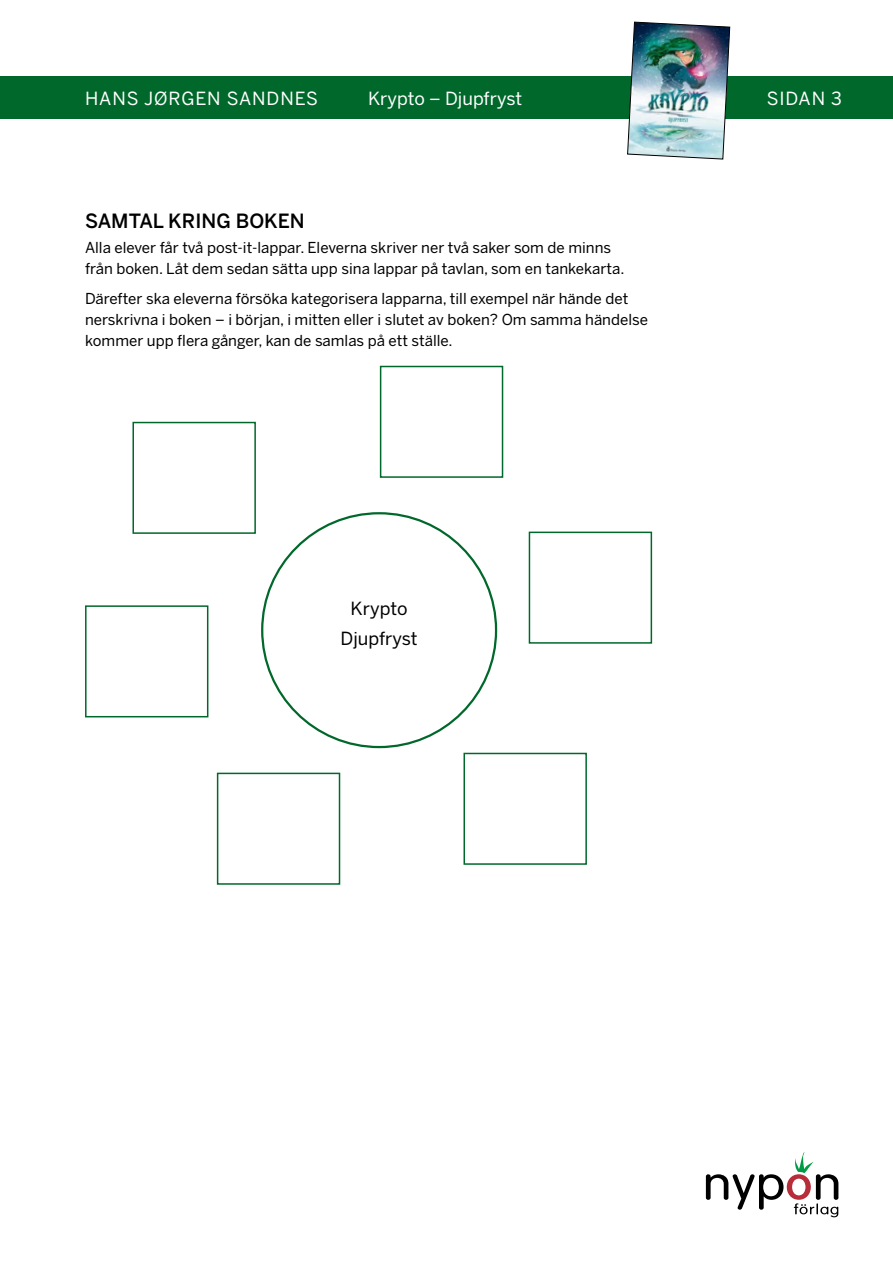
<style>
.page{position:relative;width:893px;height:1263px;background:#fff}
.page>*{position:absolute;margin:0;border:0;box-sizing:border-box;transform-origin:0 0}
.t1{font:500 19.5px "Benton Sans";color:#000}
.t2{font:18px "Benton Sans";letter-spacing:.05em;color:#fff}
.t3{font:18px "Benton Sans";color:#fff}
.t4{font:18px/29.5px "Benton Sans";color:#000;text-align:center}
.t5{font:18px "Benton Sans";letter-spacing:.03em;color:#fff}
.t6{font:15px/21px "Benton Sans";color:#000}
</style>
<div class="page">
<svg style="left:706px;top:1152px;width:132px;height:65px"></svg>
<div style="left:0;top:77px;width:893px;height:42px;background:#00682b"></div>
<img style="left:627px;top:21px;width:103px;height:139px">
<div style="left:132px;top:422px;width:124px;height:112px;border:2px solid #00682b"></div>
<div style="left:85px;top:605px;width:123px;height:112px;border:2px solid #00682b"></div>
<div style="left:217px;top:773px;width:123px;height:112px;border:2px solid #00682b"></div>
<div style="left:463px;top:753px;width:124px;height:112px;border:2px solid #00682b"></div>
<div style="left:529px;top:532px;width:123px;height:112px;border:2px solid #00682b"></div>
<div style="left:380px;top:366px;width:123px;height:112px;border:2px solid #00682b"></div>
<p class="t2" style="left:85px;top:87px;width:235px">HANS JØRGEN SANDNES</p>
<p class="t3" style="left:368px;top:87px;width:156px">Krypto – Djupfryst</p>
<p class="t5" style="left:767px;top:87px;width:77px">SIDAN 3</p>
<h1 class="t1" style="left:85px;top:209px;width:221px">SAMTAL KRING BOKEN</h1>
<p class="t6" style="left:85px;top:237px;width:541px">Alla elever får två post-it-lappar. Eleverna skriver ner två saker som de minns från boken. Låt dem sedan sätta upp sina lappar på tavlan, som en tankekarta.</p>
<p class="t6" style="left:85px;top:288px;width:564px">Därefter ska eleverna försöka kategorisera lapparna, till exempel när hände det nerskrivna i boken – i början, i mitten eller i slutet av boken? Om samma händelse kommer upp flera gånger, kan de samlas på ett ställe.</p>
<p class="t4" style="left:341px;top:594px;width:79px">Krypto<br>Djupfryst</p>
</div>
